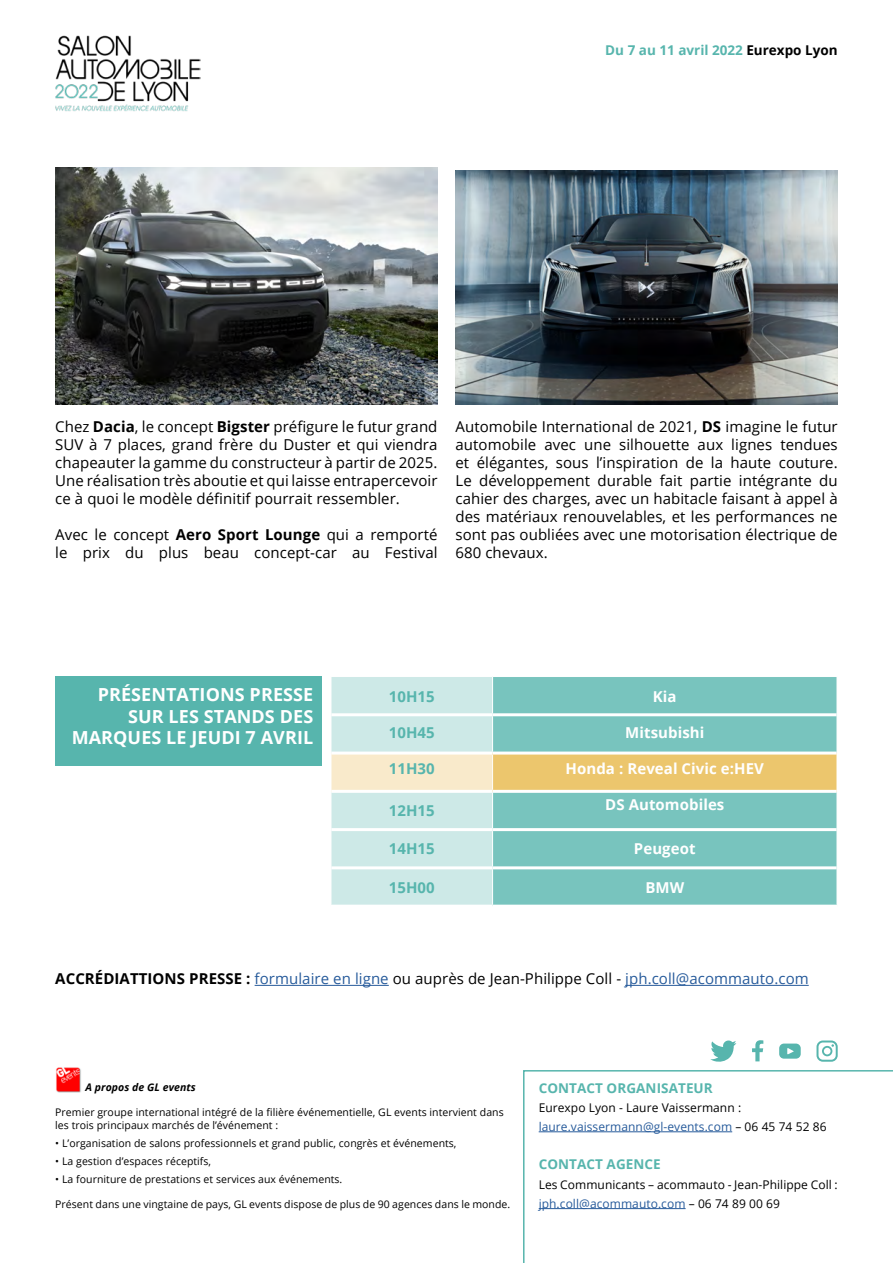
<style>
.page{position:relative;width:893px;height:1263px;background:#fff}
.page>*{position:absolute;margin:0;border:0;box-sizing:border-box;transform-origin:0 0}
.t1{font:700 18px/21.6px "Open Sans";letter-spacing:.005em;color:#fff;text-align:right}
.t2{font:15px/18px "Open Sans";letter-spacing:.005em;color:#000;text-align:justify}
.t3{font:15px "Open Sans";letter-spacing:.005em;color:#275b9b}
.t4{font:700 15px "Open Sans";letter-spacing:.005em;color:#fff}
.t5{font:700 15px "Open Sans";letter-spacing:.005em;color:#57b5ad}
.t6{font:700 13.5px "Open Sans";letter-spacing:.005em;color:#57b5ad}
.t7{font:12px/19.2px "Open Sans";letter-spacing:.005em;color:#000}
.t8{font:10.5px/12.6px "Open Sans";letter-spacing:.005em;color:#000}
.t9{font:italic 700 10.5px "Open Sans";letter-spacing:.005em;color:#000}
.s1{color:#000}
.s2{font-weight:700}
.s3{font-weight:700;color:#000}
.s4{color:#275b9b}
</style>
<div class="page">
<svg style="left:523px;top:1070px;width:370px;height:193px"></svg>
<hr style="left:539px;top:1131px;width:193px;height:1px;background:#275b9b">
<hr style="left:539px;top:1208px;width:147px;height:1px;background:#275b9b">
<img style="left:56px;top:1067px;width:25px;height:25px">
<svg style="left:710px;top:1040px;width:26px;height:22px"></svg>
<svg style="left:752px;top:1040px;width:11px;height:21px"></svg>
<svg style="left:816px;top:1040px;width:22px;height:22px"></svg>
<svg style="left:779px;top:1043px;width:22px;height:16px"></svg>
<hr style="left:255px;top:985px;width:134px;height:1px;background:#275b9b">
<hr style="left:625px;top:985px;width:184px;height:1px;background:#275b9b">
<img style="left:55px;top:35px;width:146px;height:76px">
<img style="left:55px;top:168px;width:382px;height:237px">
<img style="left:455px;top:170px;width:383px;height:235px">
<div style="left:55px;top:676px;width:267px;height:90px;background:#57b5ad"></div>
<div style="left:332px;top:677px;width:160px;height:228px;background:#cde9e7"></div>
<div style="left:493px;top:677px;width:344px;height:228px;background:#78c4be"></div>
<div style="left:331px;top:753px;width:162px;height:38px;background:#f9eacb"></div>
<div style="left:493px;top:753px;width:344px;height:38px;background:#ecc66d"></div>
<hr style="left:331px;top:753px;width:1px;height:38px;background:#fff">
<hr style="left:492px;top:754px;width:1px;height:36px;background:#fff">
<hr style="left:331px;top:713px;width:162px;height:3px;background:#fff">
<hr style="left:493px;top:713px;width:344px;height:3px;background:#fff">
<hr style="left:331px;top:751px;width:162px;height:3px;background:#fff">
<hr style="left:493px;top:751px;width:344px;height:3px;background:#fff">
<hr style="left:331px;top:790px;width:162px;height:3px;background:#fff">
<hr style="left:493px;top:790px;width:344px;height:3px;background:#fff">
<hr style="left:331px;top:828px;width:162px;height:3px;background:#fff">
<hr style="left:493px;top:828px;width:344px;height:3px;background:#fff">
<hr style="left:331px;top:866px;width:162px;height:3px;background:#fff">
<hr style="left:493px;top:866px;width:344px;height:3px;background:#fff">
<p class="t6" style="left:605px;top:41px;width:234px">Du 7 au 11 avril 2022 <span class="s1">Eurexpo Lyon</span></p>
<p class="t2" style="left:55px;top:417px;width:384px">Chez <span class="s2">Dacia</span>, le concept <span class="s2">Bigster</span> préfigure le futur grand SUV à 7 places, grand frère du Duster et qui viendra chapeauter la gamme du constructeur à partir de 2025.<br>Une réalisation très aboutie et qui laisse entrapercevoir ce à quoi le modèle définitif pourrait ressembler.</p>
<p class="t2" style="left:55px;top:525px;width:384px">Avec le concept <span class="s2">Aero Sport Lounge</span> qui a remporté le prix du plus beau concept-car au Festival</p>
<p class="t2" style="left:455px;top:417px;width:384px">Automobile International de 2021, <span class="s2">DS</span> imagine le futur automobile avec une silhouette aux lignes tendues et élégantes, sous l’inspiration de la haute couture.<br>Le développement durable fait partie intégrante du cahier des charges, avec un habitacle faisant à appel à des matériaux renouvelables, et les performances ne sont pas oubliées avec une motorisation électrique de 680 chevaux.</p>
<p class="t1" style="left:72px;top:683px;width:243px">PRÉSENTATIONS PRESSE<br>SUR LES STANDS DES<br>MARQUES LE JEUDI 7 AVRIL</p>
<p class="t5" style="left:389px;top:686px;width:48px">10H15</p>
<p class="t4" style="left:653px;top:686px;width:25px">Kia</p>
<p class="t5" style="left:389px;top:722px;width:48px">10H45</p>
<p class="t4" style="left:625px;top:722px;width:81px">Mitsubishi</p>
<p class="t5" style="left:389px;top:758px;width:48px">11H30</p>
<p class="t4" style="left:566px;top:758px;width:200px">Honda : Reveal Civic e:HEV</p>
<p class="t5" style="left:389px;top:800px;width:48px">12H15</p>
<p class="t4" style="left:605px;top:794px;width:121px">DS Automobiles</p>
<p class="t5" style="left:389px;top:838px;width:48px">14H15</p>
<p class="t4" style="left:634px;top:838px;width:63px">Peugeot</p>
<p class="t5" style="left:389px;top:877px;width:48px">15H00</p>
<p class="t4" style="left:645px;top:877px;width:40px">BMW</p>
<p class="t3" style="left:55px;top:968px;width:755px"><span class="s3">ACCRÉDIATTIONS PRESSE :</span> formulaire en ligne <span class="s1">ou auprès de Jean-Philippe Coll -</span> jph.coll@acommauto.com</p>
<p class="t9" style="left:86px;top:1079px;width:112px">A propos de GL events</p>
<p class="t8" style="left:55px;top:1105px;width:450px">Premier groupe international intégré de la filière événementielle, GL events intervient dans les trois principaux marchés de l’événement :</p>
<p class="t8" style="left:55px;top:1136px;width:403px">• L’organisation de salons professionnels et grand public, congrès et événements,</p>
<p class="t8" style="left:55px;top:1154px;width:157px">• La gestion d’espaces réceptifs,</p>
<p class="t8" style="left:55px;top:1172px;width:289px">• La fourniture de prestations et services aux événements.</p>
<p class="t8" style="left:55px;top:1197px;width:457px">Présent dans une vingtaine de pays, GL events dispose de plus de 90 agences dans le monde.</p>
<p class="t6" style="left:539px;top:1078px;width:176px">CONTACT ORGANISATEUR</p>
<p class="t7" style="left:539px;top:1097px;width:289px">Eurexpo Lyon - Laure Vaissermann : <span class="s4">laure.vaissermann@gl-events.com</span> – 06 45 74 52 86</p>
<p class="t6" style="left:539px;top:1155px;width:124px">CONTACT AGENCE</p>
<p class="t7" style="left:539px;top:1174px;width:300px">Les Communicants – acommauto - Jean-Philippe Coll : <span class="s4">jph.coll@acommauto.com</span> – 06 74 89 00 69</p>
</div>
